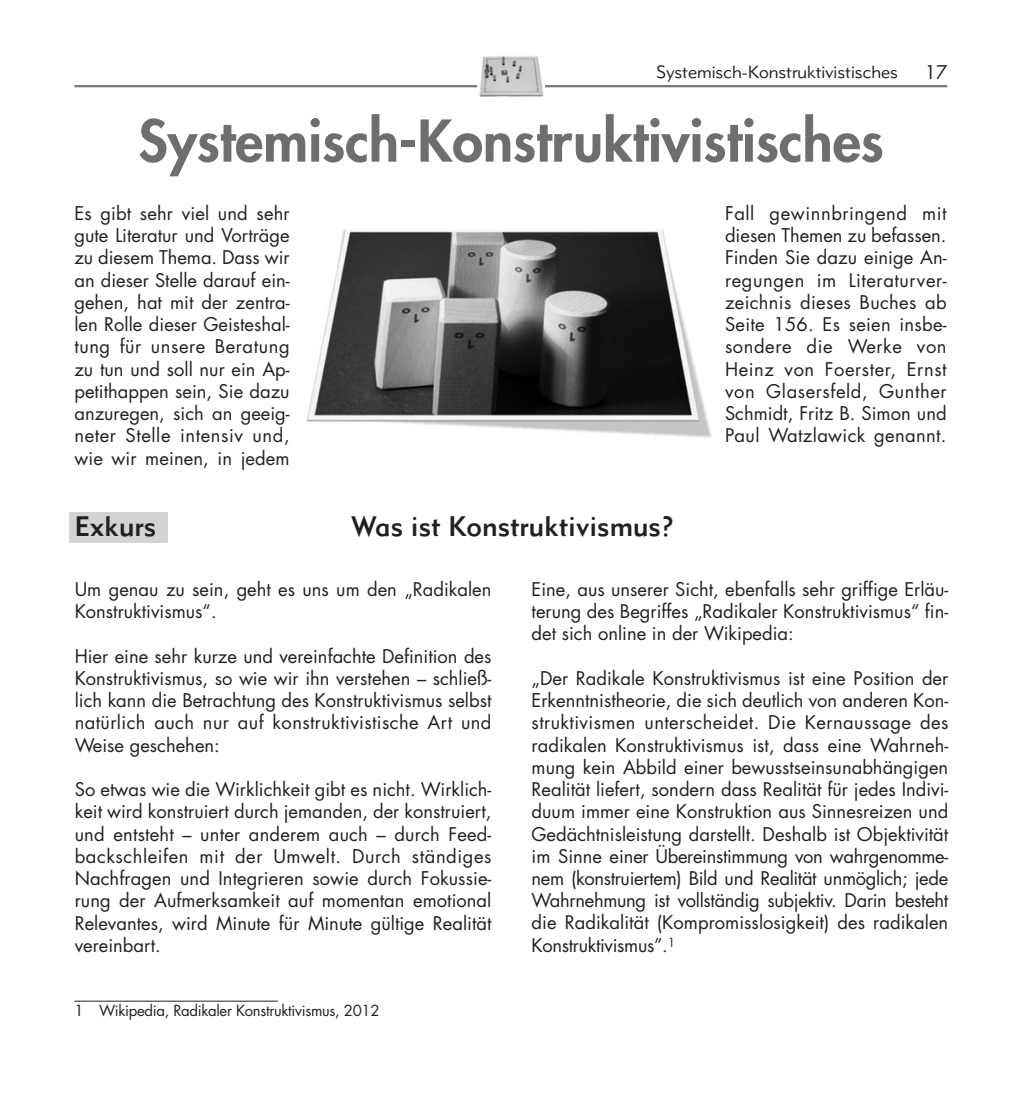
<style>
.page{position:relative;width:1022px;height:1097px;background:#fff}
.page>*{position:absolute;margin:0;border:0;box-sizing:border-box;transform-origin:0 0}
.t1{font:800 56px "Futura";color:#6d6e70}
.t2{font:28px "Metro Medium Two";color:#231f20}
.t3{font:18.38px/22.2px "Futura";color:#231f20;text-align:justify}
.t4{font:17.5px "Metro Lite Two";color:#231f20}
.t5{font:14.88px "Futura";letter-spacing:-.02em;color:#231f20}
</style>
<div class="page">
<div style="left:69px;top:512px;width:99px;height:30px;background:#d1d3d4"></div>
<hr style="left:74px;top:85px;width:873px;height:2px;background:#77787b">
<hr style="left:74px;top:1000px;width:204px;height:1px;background:#231f20">
<svg style="left:478px;top:56px;width:67px;height:42px;background:#c6c6c6"></svg>
<img style="left:306px;top:229px;width:406px;height:209px">
<p class="t4" style="left:657px;top:66px;width:243px">Systemisch-Konstruktivistisches</p>
<p class="t3" style="left:925px;top:62px;width:24px">17</p>
<p class="t1" style="left:138px;top:114px;width:747px">Systemisch-Konstruktivistisches</p>
<p class="t3" style="left:74px;top:204px;width:217px">Es gibt sehr viel und sehr gute Literatur und Vorträge zu diesem Thema. Dass wir an dieser Stelle darauf ein&shy;gehen, hat mit der zentra&shy;len Rolle dieser Geisteshal&shy;tung für unsere Beratung zu tun und soll nur ein Ap&shy;petithappen sein, Sie dazu anzuregen, sich an geeig&shy;neter Stelle intensiv und, wie wir meinen, in jedem</p>
<p class="t3" style="left:725px;top:204px;width:223px">Fall gewinnbringend mit diesen Themen zu befassen.<br>Finden Sie dazu einige An&shy;regungen im Literaturver&shy;zeichnis dieses Buches ab Seite 156. Es seien insbe&shy;sondere die Werke von Heinz von Foerster, Ernst von Glasersfeld, Gunther Schmidt, Fritz B. Simon und Paul Watzlawick genannt.</p>
<p class="t2" style="left:74px;top:516px;width:83px">Exkurs</p>
<p class="t2" style="left:351px;top:516px;width:324px">Was ist Konstruktivismus?</p>
<p class="t3" style="left:75px;top:579px;width:418px">Um genau zu sein, geht es uns um den „Radikalen<br>Konstruktivismus“.</p>
<p class="t3" style="left:75px;top:646px;width:418px">Hier eine sehr kurze und vereinfachte Definition des Konstruktivismus, so wie wir ihn verstehen – schließ&shy;lich kann die Betrachtung des Konstruktivismus selbst natürlich auch nur auf konstruktivistische Art und Weise geschehen:</p>
<p class="t3" style="left:75px;top:779px;width:418px">So etwas wie die Wirklichkeit gibt es nicht. Wirklich&shy;keit wird konstruiert durch jemanden, der konstruiert, und entsteht – unter anderem auch – durch Feed - backschleifen mit der Umwelt. Durch ständiges Nachfragen und Integrieren sowie durch Fokussie&shy;rung der Aufmerksamkeit auf momentan emotional Relevantes, wird Minute für Minute gültige Realität vereinbart.</p>
<p class="t5" style="left:74px;top:1003px;width:307px">1 Wikipedia, Radikaler Konstruktivismus, 2012</p>
<p class="t3" style="left:532px;top:579px;width:418px">Eine, aus unserer Sicht, ebenfalls sehr griffige Erläu&shy;terung des Begriffes „Radikaler Konstruktivismus“ fin&shy;det sich online in der Wikipedia:</p>
<p class="t3" style="left:532px;top:668px;width:418px">„Der Radikale Konstruktivismus ist eine Position der Erkenntnistheorie, die sich deutlich von anderen Kon&shy;struktivismen unterscheidet. Die Kernaussage des radikalen Konstruktivismus ist, dass eine Wahrneh&shy;mung kein Abbild einer bewusstseinsunabhängigen Realität liefert, sondern dass Realität für jedes Indivi&shy;duum immer eine Konstruktion aus Sinnesreizen und Gedächtnisleistung darstellt. Deshalb ist Objektivität im Sinne einer Übereinstimmung von wahrgenomme&shy;nem (konstruiertem) Bild und Realität unmöglich; jede Wahrnehmung ist vollständig subjektiv. Darin besteht die Radikalität (Kompromisslosigkeit) des radikalen Konstruktivismus”.<sup>1</sup></p>
</div>
